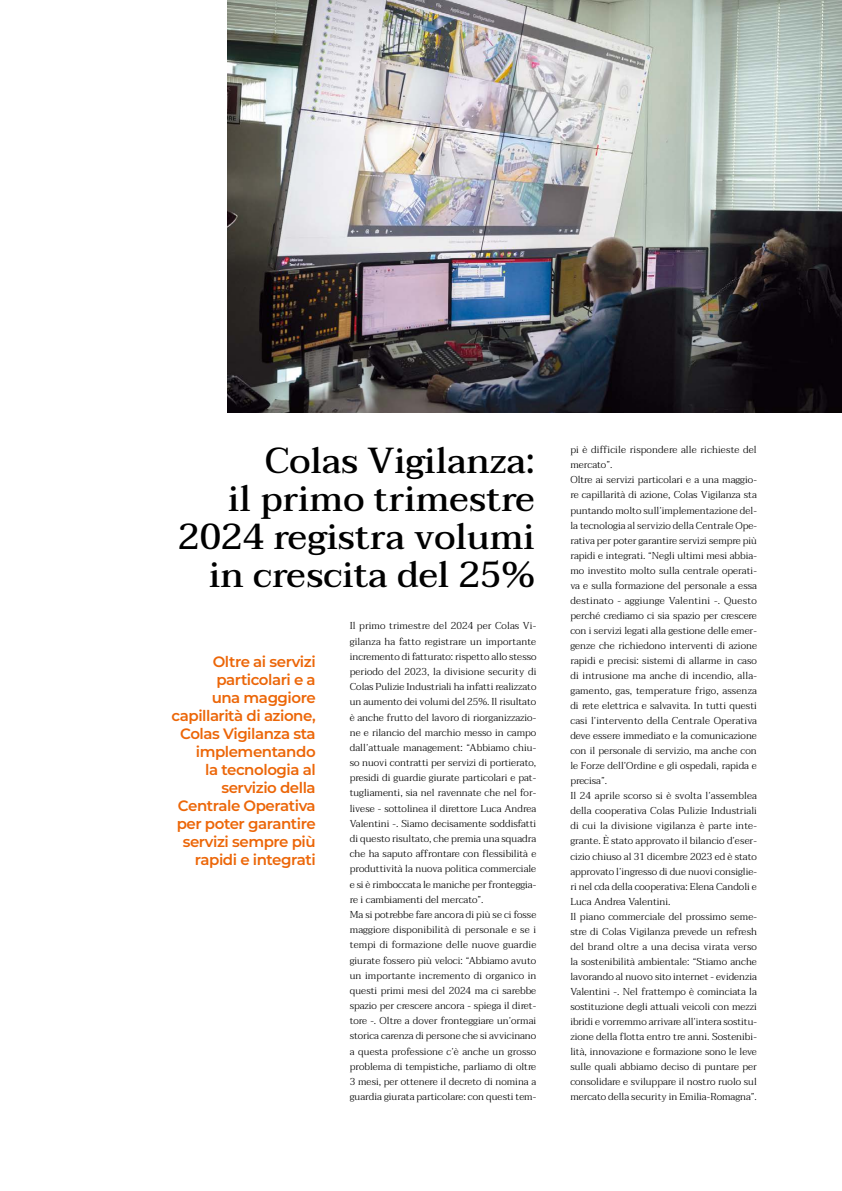
<style>
.page{position:relative;width:842px;height:1191px;background:#fff}
.page>*{position:absolute;margin:0;border:0;box-sizing:border-box;transform-origin:0 0}
.t1{font:500 36px/38px "Taviraj";color:#000;text-align:right}
.t2{font:600 15px/18px "Montserrat";letter-spacing:-.03em;color:#ec6608;text-align:right}
.t3{font:300 10px/15px "Taviraj";color:#000}
</style>
<div class="page">
<img style="left:227px;top:0;width:615px;height:412px">
<h1 class="t1" style="left:178px;top:442px;width:358px">Colas Vigilanza:<br>il primo trimestre<br>2024 registra volumi in crescita del 25%</h1>
<p class="t3" style="left:350px;top:618px;width:188px">Il primo trimestre del 2024 per Colas Vi&shy;gilanza ha fatto registrare un importante incremento di fatturato: rispetto allo stesso periodo del 2023, la divisione security di Colas Pulizie Industriali ha infatti realizzato un aumento dei volumi del 25%. Il risultato è anche frutto del lavoro di riorganizzazio&shy;ne e rilancio del marchio messo in campo dall’attuale management: “Abbiamo chiu&shy;so nuovi contratti per servizi di portierato, presidi di guardie giurate particolari e pat&shy;tugliamenti, sia nel ravennate che nel for&shy;livese - sottolinea il direttore Luca Andrea Valentini -. Siamo decisamente soddisfatti di questo risultato, che premia una squadra che ha saputo affrontare con flessibilità e produttività la nuova politica commerciale e si è rimboccata le maniche per fronteggia&shy;re i cambiamenti del mercato”.<br>Ma si potrebbe fare ancora di più se ci fosse maggiore disponibilità di personale e se i tempi di formazione delle nuove guardie giurate fossero più veloci: “Abbiamo avuto un importante incremento di organico in questi primi mesi del 2024 ma ci sarebbe spazio per crescere ancora - spiega il diret&shy;tore -. Oltre a dover fronteggiare un’ormai storica carenza di persone che si avvicinano a questa professione c’è anche un grosso problema di tempistiche, parliamo di oltre 3 mesi, per ottenere il decreto di nomina a guardia giurata particolare: con questi tem-</p>
<h2 class="t2" style="left:172px;top:651px;width:146px">Oltre ai servizi particolari e a<br>una maggiore capillarità di azione,<br>Colas Vigilanza sta implementando<br>la tecnologia al servizio della<br>Centrale Operativa per poter garantire servizi sempre più rapidi e integrati</h2>
<p class="t3" style="left:570px;top:443px;width:188px">pi è difficile rispondere alle richieste del mercato”.<br>Oltre ai servizi particolari e a una maggio&shy;re capillarità di azione, Colas Vigilanza sta puntando molto sull’implementazione del&shy;la tecnologia al servizio della Centrale Ope&shy;rativa per poter garantire servizi sempre più rapidi e integrati. “Negli ultimi mesi abbia&shy;mo investito molto sulla centrale operati&shy;va e sulla formazione del personale a essa destinato - aggiunge Valentini -. Questo perché crediamo ci sia spazio per crescere con i servizi legati alla gestione delle emer&shy;genze che richiedono interventi di azione rapidi e precisi: sistemi di allarme in caso di intrusione ma anche di incendio, alla&shy;gamento, gas, temperature frigo, assenza di rete elettrica e salvavita. In tutti questi casi l’intervento della Centrale Operativa deve essere immediato e la comunicazione con il personale di servizio, ma anche con le Forze dell’Ordine e gli ospedali, rapida e precisa”.<br>Il 24 aprile scorso si è svolta l’assemblea della cooperativa Colas Pulizie Industriali di cui la divisione vigilanza è parte inte&shy;grante. È stato approvato il bilancio d’eser&shy;cizio chiuso al 31 dicembre 2023 ed è stato approvato l’ingresso di due nuovi consiglie&shy;ri nel cda della cooperativa: Elena Candoli e Luca Andrea Valentini.<br>Il piano commerciale del prossimo seme&shy;stre di Colas Vigilanza prevede un refresh del brand oltre a una decisa virata verso la sostenibilità ambientale: “Stiamo anche lavorando al nuovo sito internet - evidenzia Valentini -. Nel frattempo è cominciata la sostituzione degli attuali veicoli con mezzi ibridi e vorremmo arrivare all’intera sostitu&shy;zione della flotta entro tre anni. Sostenibi&shy;lità, innovazione e formazione sono le leve sulle quali abbiamo deciso di puntare per consolidare e sviluppare il nostro ruolo sul mercato della security in Emilia-Romagna”.</p>
</div>
